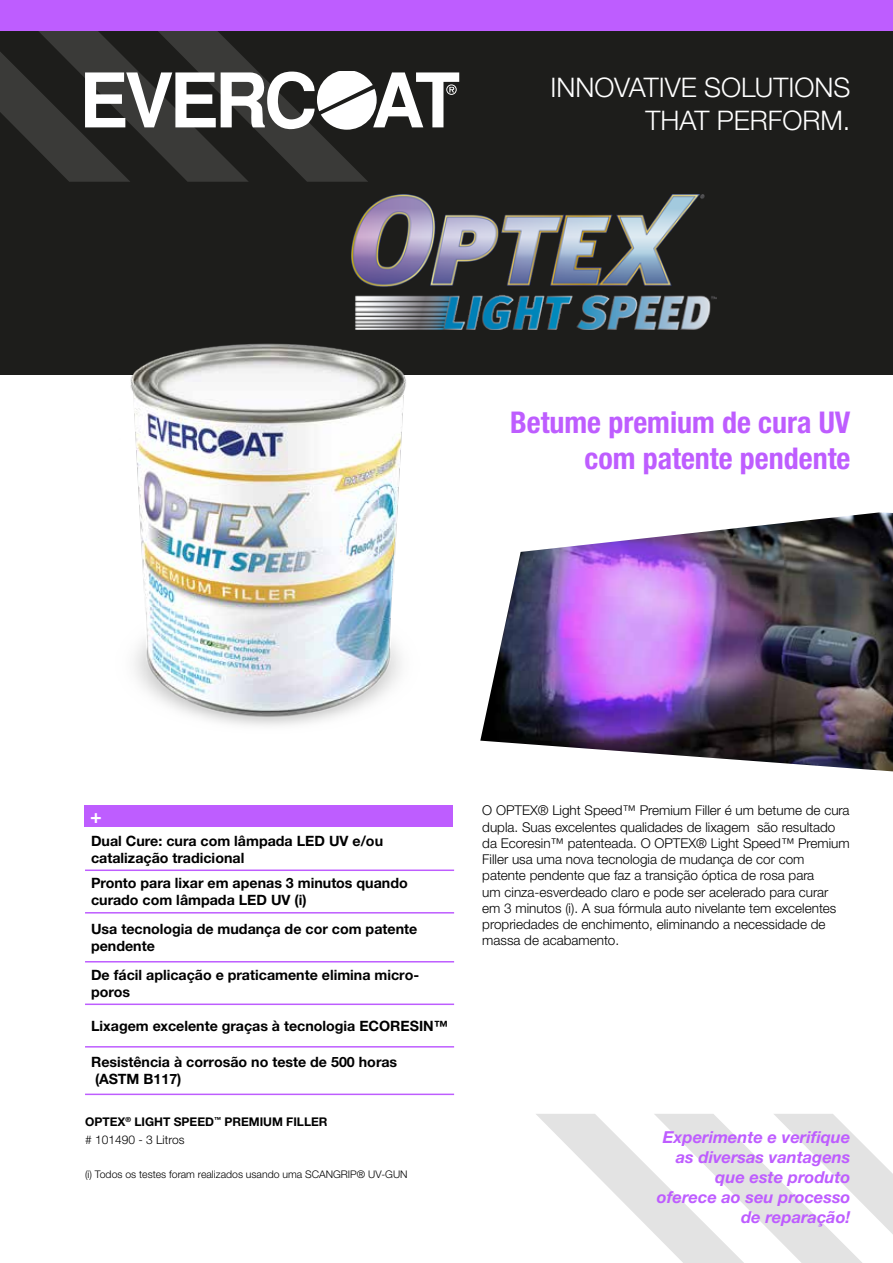
<style>
.page{position:relative;width:893px;height:1263px;background:#fff}
.page>*{position:absolute;margin:0;border:0;box-sizing:border-box;transform-origin:0 0}
.t1{font:700 condensed 30px/36px "Helvetica Neue LTW1 G";color:#be5dff;text-align:right}
.t2{font:300 27px/32.4px "Helvetica Neue LTW1 G";color:#fff;text-align:right}
.t3{font:700 19.5px "Helvetica Neue LTW1 G";color:#fff}
.t4{font:italic 700 16.5px/19.8px "Helvetica Neue LTW1 G";color:#be5dff;text-align:right}
.t5{font:700 14.25px/17.1px "Helvetica Neue LTW1 G";color:#000}
.t6{font:300 13.5px/16.2px "Helvetica Neue LTW1 G";color:#000}
.t7{font:700 12px/18.6px "Helvetica Neue LTW1 G";color:#000}
.t8{font:300 10.5px "Helvetica Neue LTW1 G";color:#000}
.s1{font-weight:300}
</style>
<div class="page">
<div style="left:0;top:0;width:893px;height:374px;background:#1d1d1b"></div>
<svg style="left:536px;top:1114px;width:357px;height:149px"></svg>
<div style="left:85px;top:806px;width:368px;height:21px;background:#be5dff"></div>
<img style="left:480px;top:512px;width:413px;height:259px">
<div style="left:0;top:0;width:893px;height:30px;background:#be5dff"></div>
<svg style="left:0;top:30px;width:459px;height:152px"></svg>
<img style="left:82px;top:343px;width:374px;height:383px">
<hr style="left:85px;top:869px;width:369px;height:2px;background:#be5dff">
<hr style="left:85px;top:912px;width:369px;height:1px;background:#be5dff">
<hr style="left:85px;top:961px;width:369px;height:1px;background:#be5dff">
<hr style="left:85px;top:1003px;width:369px;height:2px;background:#be5dff">
<hr style="left:85px;top:1046px;width:369px;height:1px;background:#be5dff">
<hr style="left:85px;top:1093px;width:369px;height:2px;background:#be5dff">
<img style="left:351px;top:195px;width:365px;height:134px">
<h2 class="t2" style="left:550px;top:71px;width:302px">INNOVATIVE SOLUTIONS<br>THAT PERFORM.</h2>
<h1 class="t1" style="left:510px;top:404px;width:342px">Betume premium de cura UV com patente pendente</h1>
<h3 class="t3" style="left:90px;top:804px;width:13px">+</h3>
<p class="t5" style="left:91px;top:832px;width:294px">Dual Cure: cura com lâmpada LED UV e/ou catalização tradicional</p>
<p class="t5" style="left:91px;top:874px;width:318px">Pronto para lixar em apenas 3 minutos quando curado com lâmpada LED UV (i)</p>
<p class="t5" style="left:91px;top:920px;width:328px">Usa tecnologia de mudança de cor com patente pendente</p>
<p class="t5" style="left:91px;top:966px;width:330px">De fácil aplicação e praticamente elimina micro&shy;poros</p>
<p class="t5" style="left:91px;top:1017px;width:359px">Lixagem excelente graças à tecnologia ECORESIN™</p>
<p class="t5" style="left:91px;top:1053px;width:308px">Resistência à corrosão no teste de 500 horas (ASTM B117)</p>
<p class="t7" style="left:85px;top:1112px;width:244px">OPTEX<sup>®</sup> LIGHT SPEED<sup>™</sup> PREMIUM FILLER <span class="s1"># 101490 - 3 Litros</span></p>
<p class="t8" style="left:85px;top:1168px;width:324px">(i) Todos os testes foram realizados usando uma SCANGRIP® UV-GUN</p>
<p class="t6" style="left:482px;top:802px;width:369px">O OPTEX® Light Speed™ Premium Filler é um betume de cura dupla. Suas excelentes qualidades de lixagem são resultado da Ecoresin™ patenteada. O OPTEX® Light Speed™ Premium Filler usa uma nova tecnologia de mudança de cor com patente pendente que faz a transição óptica de rosa para<br>um cinza-esverdeado claro e pode ser acelerado para curar em 3 minutos (i). A sua fórmula auto nivelante tem excelentes propriedades de enchimento, eliminando a necessidade de massa de acabamento.</p>
<p class="t4" style="left:657px;top:1127px;width:195px">Experimente e verifique as diversas vantagens que este produto oferece ao seu processo de reparação!</p>
</div>
